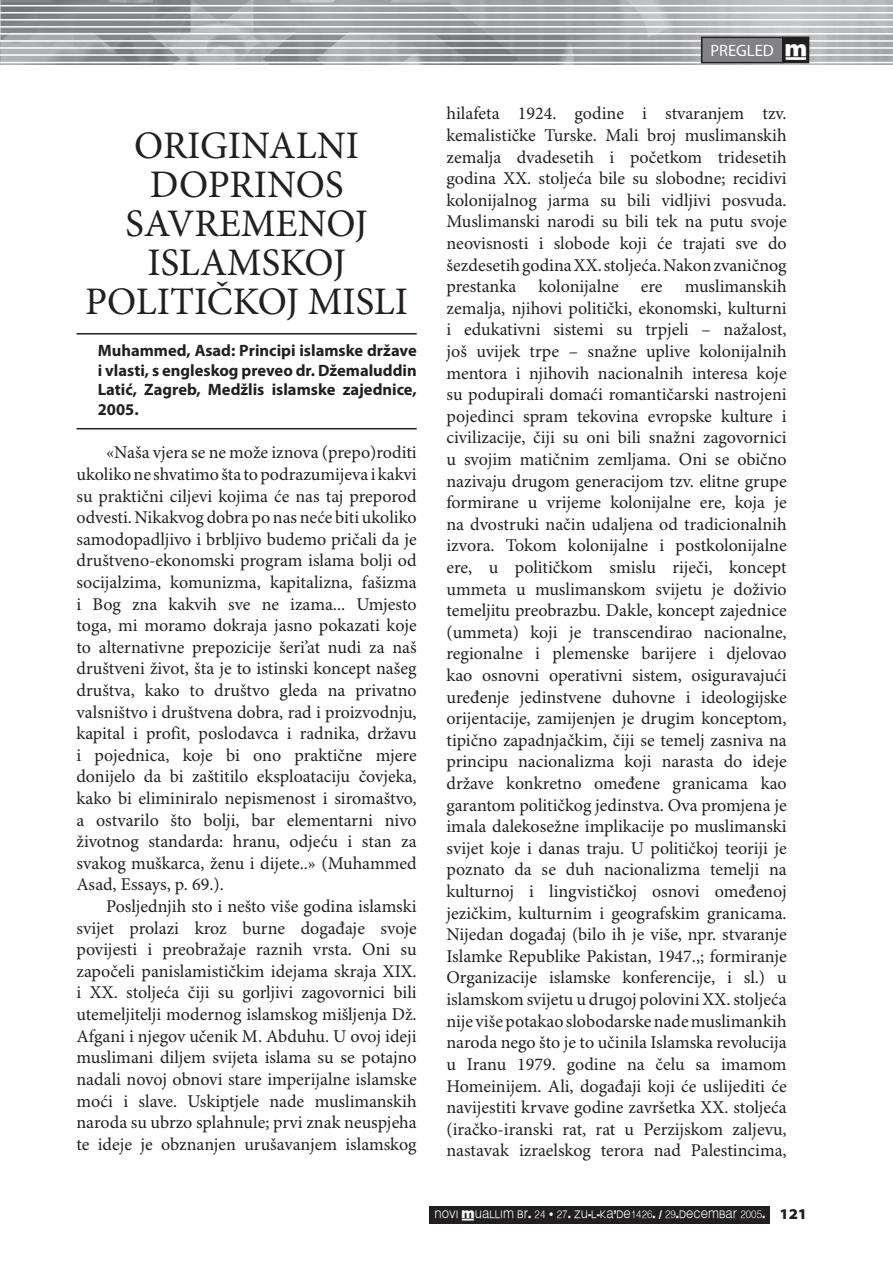
<style>
.page{position:relative;width:893px;height:1263px;background:#fff}
.page>*{position:absolute;margin:0;border:0;box-sizing:border-box;transform-origin:0 0}
.t1{font:39px/39px "Minion Pro";color:#231f20;text-align:center}
.t2{font:18px/21.6px "Minion Pro";color:#231f20;text-align:justify}
.t3{font:700 16.5px/19.8px "Myriad Pro";color:#231f20;text-align:justify}
.t4{font:16.5px "Myriad Pro";color:#fff}
.t5{font:16.5px "Muallim";color:#fff}
.t6{font:10.8px "Muallim";color:#f9f9f9;scale:.91 1}
.s1{font-family:"Myriad Pro";font-weight:900;font-stretch:semi-expanded;font-size:15px;color:#231f20}
</style>
<div class="page">
<img style="left:0;top:0;width:893px;height:65px">
<svg style="left:0;top:14px;width:1px;height:40px"></svg>
<hr style="left:0;top:5px;width:893px;height:1px;background:#fff">
<hr style="left:0;top:12px;width:893px;height:2px;background:#fff">
<hr style="left:0;top:19px;width:893px;height:2px;background:#fff">
<hr style="left:0;top:26px;width:893px;height:2px;background:#fff">
<hr style="left:0;top:33px;width:893px;height:2px;background:#fff">
<hr style="left:0;top:40px;width:893px;height:2px;background:#fff">
<hr style="left:0;top:47px;width:893px;height:2px;background:#fff">
<hr style="left:0;top:54px;width:893px;height:2px;background:#fff">
<hr style="left:0;top:62px;width:893px;height:1px;background:#fff">
<div style="left:702px;top:37px;width:81px;height:26px;background:#808285"></div>
<div style="left:701px;top:37px;width:82px;height:26px;border:2px solid #231f20"></div>
<div style="left:783px;top:37px;width:26px;height:26px;background:#231f20"></div>
<div style="left:782px;top:36px;width:27px;height:27px;border:2px solid #231f20"></div>
<div style="left:429px;top:1205px;width:341px;height:18px;background:#231f20"></div>
<hr style="left:76px;top:333px;width:341px;height:2px;background:#231f20">
<hr style="left:76px;top:428px;width:341px;height:1px;background:#231f20">
<h1 class="t1" style="left:85px;top:128px;width:325px">ORIGINALNI<br>DOPRINOS<br>SAVREMENOJ<br>ISLAMSKOJ<br>POLITIČKOJ MISLI</h1>
<p class="t3" style="left:98px;top:340px;width:320px">Muhammed, Asad: Principi islamske države i vlasti, s engleskog preveo dr. Džemaluddin Latić, Zagreb, Medžlis islamske zajednice, 2005.</p>
<p class="t2" style="left:76px;top:443px;width:342px;text-indent:30px">«Naša vjera se ne može iznova (prepo)roditi ukoliko ne shvatimo šta to podrazumijeva i kakvi su praktični ciljevi kojima će nas taj preporod odvesti. Nikakvog dobra po nas neće biti ukoliko samodopadljivo i brbljivo budemo pričali da je društveno-ekonomski program islama bolji od socijalzima, komunizma, kapitalizna, fašizma i Bog zna kakvih sve ne izama... Umjesto toga, mi moramo dokraja jasno pokazati koje to alternativne prepozicije šeri’at nudi za naš društveni život, šta je to istinski koncept našeg društva, kako to društvo gleda na privatno valsništvo i društvena dobra, rad i proizvodnju, kapital i profit, poslodavca i radnika, državu i pojednica, koje bi ono praktične mjere donijelo da bi zaštitilo eksploataciju čovjeka, kako bi eliminiralo nepismenost i siromaštvo, a ostvarilo što bolji, bar elementarni nivo životnog standarda: hranu, odjeću i stan za svakog muškarca, ženu i dijete..» (Muhammed Asad, Essays, p. 69.).</p>
<p class="t2" style="left:76px;top:896px;width:342px;text-indent:30px">Posljednjih sto i nešto više godina islamski svijet prolazi kroz burne događaje svoje povijesti i preobražaje raznih vrsta. Oni su započeli panislamističkim idejama skraja XIX. i XX. stoljeća čiji su gorljivi zagovornici bili utemeljitelji modernog islamskog mišljenja Dž.<br>Afgani i njegov učenik M. Abduhu. U ovoj ideji muslimani diljem svijeta islama su se potajno nadali novoj obnovi stare imperijalne islamske moći i slave. Uskiptjele nade muslimanskih naroda su ubrzo splahnule; prvi znak neuspjeha te ideje je obznanjen urušavanjem islamskog</p>
<p class="t4" style="left:710px;top:40px;width:65px">PREGLED</p>
<p class="t5" style="left:785px;top:39px;width:24px">†</p>
<p class="t2" style="left:446px;top:104px;width:342px">hilafeta 1924. godine i stvaranjem tzv. kemalističke Turske. Mali broj muslimanskih zemalja dvadesetih i početkom tridesetih godina XX. stoljeća bile su slobodne; recidivi kolonijalnog jarma su bili vidljivi posvuda.<br>Muslimanski narodi su bili tek na putu svoje neovisnosti i slobode koji će trajati sve do šezdesetih godina XX. stoljeća. Nakon zvaničnog prestanka kolonijalne ere muslimanskih zemalja, njihovi politički, ekonomski, kulturni i edukativni sistemi su trpjeli – nažalost, još uvijek trpe – snažne uplive kolonijalnih mentora i njihovih nacionalnih interesa koje su podupirali domaći romantičarski nastrojeni pojedinci spram tekovina evropske kulture i civilizacije, čiji su oni bili snažni zagovornici u svojim matičnim zemljama. Oni se obično nazivaju drugom generacijom tzv. elitne grupe formirane u vrijeme kolonijalne ere, koja je na dvostruki način udaljena od tradicionalnih izvora. Tokom kolonijalne i postkolonijalne ere, u političkom smislu riječi, koncept ummeta u muslimanskom svijetu je doživio temeljitu preobrazbu. Dakle, koncept zajednice (ummeta) koji je transcendirao nacionalne, regionalne i plemenske barijere i djelovao kao osnovni operativni sistem, osiguravajući uređenje jedinstvene duhovne i ideologijske orijentacije, zamijenjen je drugim konceptom, tipično zapadnjačkim, čiji se temelj zasniva na principu nacionalizma koji narasta do ideje države konkretno omeđene granicama kao garantom političkog jedinstva. Ova promjena je imala dalekosežne implikacije po muslimanski svijet koje i danas traju. U političkoj teoriji je poznato da se duh nacionalizma temelji na kulturnoj i lingvističkoj osnovi omeđenoj jezičkim, kulturnim i geografskim granicama.<br>Nijedan događaj (bilo ih je više, npr. stvaranje Islamke Republike Pakistan, 1947.,; formiranje Organizacije islamske konferencije, i sl.) u islamskom svijetu u drugoj polovini XX. stoljeća nije više potakao slobodarske nade muslimankih naroda nego što je to učinila Islamska revolucija u Iranu 1979. godine na čelu sa imamom Homeinijem. Ali, događaji koji će uslijediti će navijestiti krvave godine završetka XX. stoljeća (iračko-iranski rat, rat u Perzijskom zaljevu, nastavak izraelskog terora nad Palestincima,</p>
<p class="t6" style="left:434px;top:1206px;width:411px">NOVI †UALLIM BR. 24 • 27. ZU-L-KA’DE1426. / 29.DECEMBAR 2005. <span class="s1">121</span></p>
</div>
